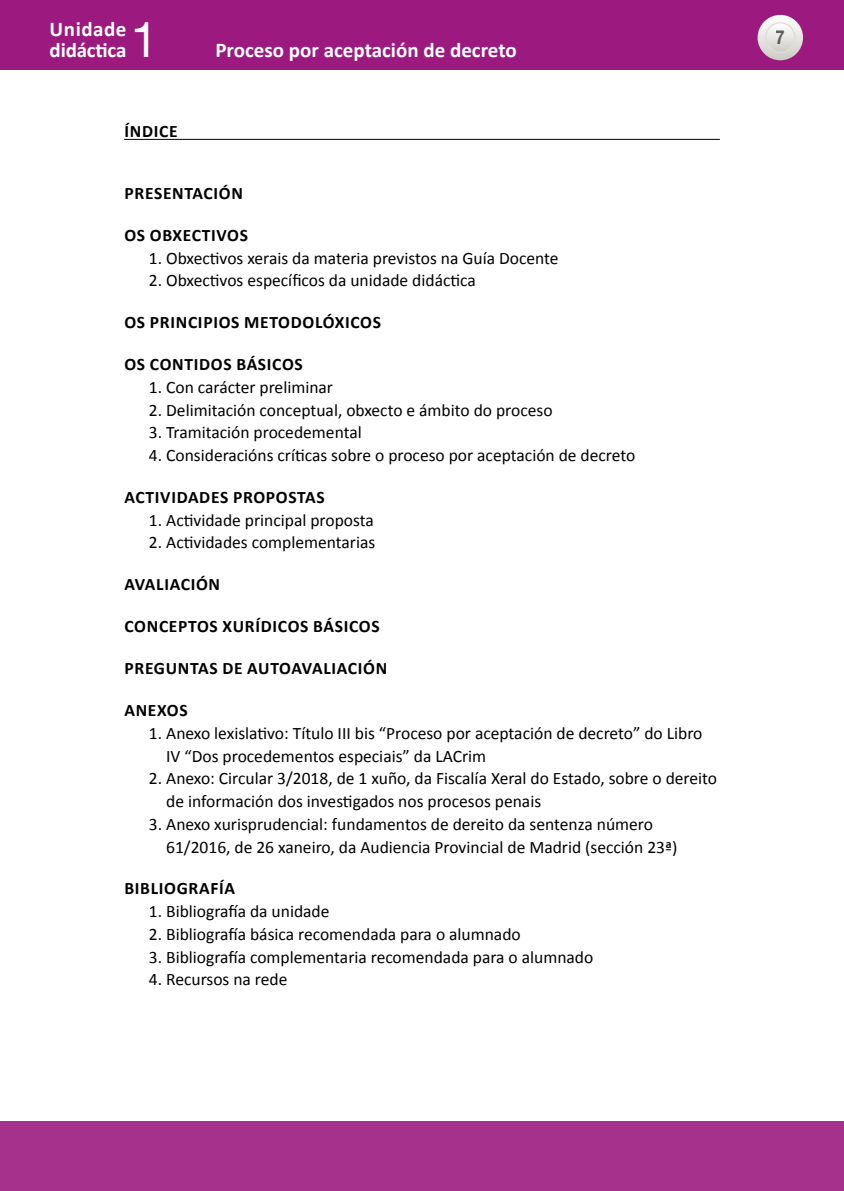
<style>
.page{position:relative;width:844px;height:1191px;background:#fff}
.page>*{position:absolute;margin:0;border:0;box-sizing:border-box;transform-origin:0 0}
.t1{font:49px "Helvetica Neue LT Std";color:#fff}
.t2{font:700 21px/21px "Calibri";color:#fff}
.t3{font:700 19.25px "Helvetica Neue LT Std";color:#000;scale:.9 1}
.t4{font:17.5px/22.8px "Calibri";color:#000}
.t5{font:700 17.5px "Calibri";letter-spacing:.04em;color:#000}
</style>
<div class="page">
<div style="left:0;top:0;width:843px;height:69px;background:#9c1a7f"></div>
<svg style="left:757px;top:15px;width:45px;height:45px"></svg>
<svg style="left:765px;top:23px;width:29px;height:29px"></svg>
<div style="left:764px;top:22px;width:31px;height:31px;border:1px solid #dfdeda;border-radius:50%"></div>
<div style="left:0;top:1121px;width:843px;height:70px;background:#a6318c"></div>
<hr style="left:124px;top:139px;width:595px;height:1px;background:#000">
<p class="t2" style="left:50px;top:18px;width:78px">Unidade didáctica</p>
<h1 class="t1" style="left:131px;top:11px;width:29px">1</h1>
<p class="t5" style="left:124px;top:119px;width:55px">ÍNDICE</p>
<p class="t2" style="left:215px;top:39px;width:303px">Proceso por aceptación de decreto</p>
<p class="t5" style="left:124px;top:181px;width:120px">PRESENTACIÓN</p>
<p class="t5" style="left:124px;top:223px;width:125px">OS OBXECTIVOS</p>
<p class="t4" style="left:149px;top:245px;width:411px">1. Obxectivos xerais da materia previstos na Guía Docente</p>
<p class="t4" style="left:149px;top:268px;width:328px">2. Obxectivos específicos da unidade didáctica</p>
<p class="t5" style="left:124px;top:310px;width:258px">OS PRINCIPIOS METODOLÓXICOS</p>
<p class="t5" style="left:124px;top:352px;width:180px">OS CONTIDOS BÁSICOS</p>
<p class="t4" style="left:149px;top:375px;width:186px">1. Con carácter preliminar</p>
<p class="t4" style="left:149px;top:397px;width:405px">2. Delimitación conceptual, obxecto e ámbito do proceso</p>
<p class="t4" style="left:149px;top:420px;width:214px">3. Tramitación procedemental</p>
<p class="t4" style="left:149px;top:443px;width:488px">4. Consideracións críticas sobre o proceso por aceptación de decreto</p>
<p class="t5" style="left:124px;top:485px;width:202px">ACTIVIDADES PROPOSTAS</p>
<p class="t4" style="left:149px;top:508px;width:226px">1. Actividade principal proposta</p>
<p class="t4" style="left:149px;top:530px;width:228px">2. Actividades complementarias</p>
<p class="t5" style="left:124px;top:572px;width:97px">AVALIACIÓN</p>
<p class="t5" style="left:124px;top:614px;width:257px">CONCEPTOS XURÍDICOS BÁSICOS</p>
<p class="t5" style="left:124px;top:656px;width:264px">PREGUNTAS DE AUTOAVALIACIÓN</p>
<p class="t5" style="left:124px;top:698px;width:65px">ANEXOS</p>
<p class="t4" style="left:166px;top:720px;width:537px;text-indent:-17px">1. Anexo lexislativo: Título III bis “Proceso por aceptación de decreto” do Libro<br>IV “Dos procedementos especiais” da LACrim</p>
<p class="t4" style="left:166px;top:766px;width:552px;text-indent:-17px">2. Anexo: Circular 3/2018, de 1 xuño, da Fiscalía Xeral do Estado, sobre o dereito de información dos investigados nos procesos penais</p>
<p class="t4" style="left:166px;top:811px;width:512px;text-indent:-17px">3. Anexo xurisprudencial: fundamentos de dereito da sentenza número<br>61/2016, de 26 xaneiro, da Audiencia Provincial de Madrid (sección 23ª)</p>
<p class="t5" style="left:124px;top:876px;width:112px">BIBLIOGRAFÍA</p>
<p class="t4" style="left:149px;top:899px;width:182px">1. Bibliografía da unidade</p>
<p class="t4" style="left:149px;top:922px;width:373px">2. Bibliografía básica recomendada para o alumnado</p>
<p class="t4" style="left:149px;top:944px;width:446px">3. Bibliografía complementaria recomendada para o alumnado</p>
<p class="t4" style="left:149px;top:967px;width:140px">4. Recursos na rede</p>
<p class="t3" style="left:775px;top:26px;width:12px">7</p>
</div>
